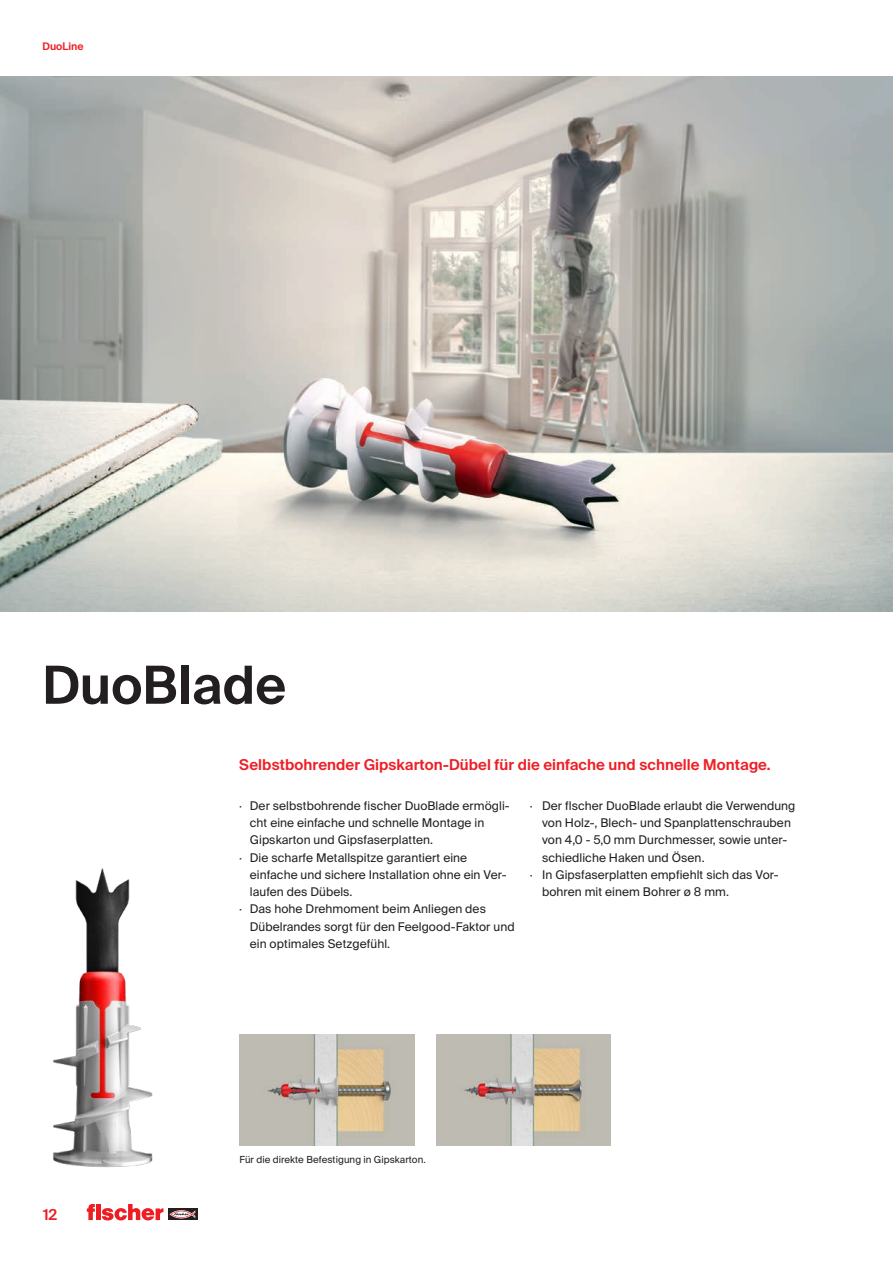
<style>
.page{position:relative;width:893px;height:1263px;background:#fff}
.page>*{position:absolute;margin:0;border:0;box-sizing:border-box;transform-origin:0 0}
.CB_AF_01_HEAD_35PT_SB{font:600 52.5px "fischerstrong";letter-spacing:.005em;color:#231f20}
.CB_AF_02_SUBHEAD_SB_RED{font:600 15px "fischerstrong";letter-spacing:.005em;color:#ee1f26}
.t1{font:12px/17.2px "fischerstrong";letter-spacing:.005em;color:#231f20}
.t2{font:600 10.5px "fischerstrong";letter-spacing:.005em;color:#ee1f26}
.CB_AF_04_CAPTION_REG{font:9.75px "fischerstrong";letter-spacing:.005em;color:#231f20}
</style>
<div class="page">
<img style="left:0;top:77px;width:893px;height:534px">
<img style="left:53px;top:868px;width:100px;height:300px">
<img style="left:239px;top:1034px;width:175px;height:112px">
<img style="left:436px;top:1034px;width:175px;height:112px">
<svg style="left:168px;top:1208px;width:29px;height:12px"></svg>
<svg style="left:169px;top:1210px;width:26px;height:8px"></svg>
<svg style="left:87px;top:1204px;width:76px;height:16px"></svg>
<p class="t2" style="left:43px;top:41px;width:43px">DuoLine</p>
<p class="CB_AF_01_HEAD_35PT_SB" style="left:43px;top:655px;width:245px">DuoBlade</p>
<p class="CB_AF_02_SUBHEAD_SB_RED" style="left:239px;top:756px;width:533px">Selbstbohrender Gipskarton-Dübel für die einfache und schnelle Montage.</p>
<p class="t1" style="left:250px;top:797px;width:261px;text-indent:-11px">· Der selbstbohrende fischer DuoBlade ermögli&shy;cht eine einfache und schnelle Montage in<br>Gipskarton und Gipsfaserplatten.</p>
<p class="t1" style="left:250px;top:849px;width:258px;text-indent:-11px">· Die scharfe Metallspitze garantiert eine einfache und sichere Installation ohne ein Ver&shy;laufen des Dübels.</p>
<p class="t1" style="left:250px;top:900px;width:266px;text-indent:-11px">· Das hohe Drehmoment beim Anliegen des<br>Dübelrandes sorgt für den Feelgood-Faktor und ein optimales Setzgefühl.</p>
<p class="t1" style="left:542px;top:797px;width:255px;text-indent:-12px">· Der fischer DuoBlade erlaubt die Verwendung von Holz-, Blech- und Spanplattenschrauben von 4,0 - 5,0 mm Durchmesser, sowie unter&shy;schiedliche Haken und Ösen.</p>
<p class="t1" style="left:542px;top:866px;width:238px;text-indent:-12px">· In Gipsfaserplatten empfiehlt sich das Vor&shy;bohren mit einem Bohrer ø 8 mm.</p>
<p class="CB_AF_02_SUBHEAD_SB_RED" style="left:43px;top:1206px;width:16px">12</p>
<p class="CB_AF_04_CAPTION_REG" style="left:239px;top:1154px;width:188px">Für die direkte Befestigung in Gipskarton.</p>
</div>
